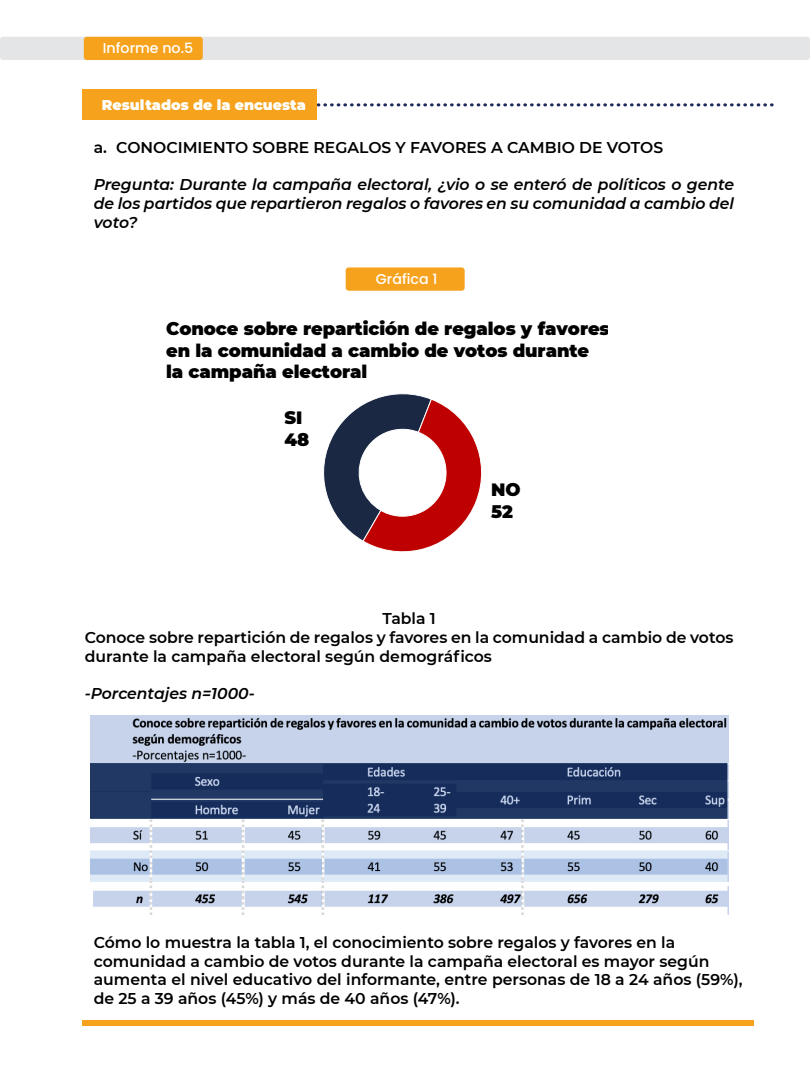
<style>
.page{position:relative;width:810px;height:1080px;background:#fff}
.page>*{position:absolute;margin:0;border:0;box-sizing:border-box;transform-origin:0 0}
.t1{font:900 17.88px/21.4px "Montserrat";letter-spacing:-.005em;color:#000}
.t2{font:600 15.62px/18.8px "Montserrat";color:#000}
.t3{font:italic 600 15.62px/18.8px "Montserrat";color:#000;text-align:justify}
.t4{font:900 14.25px "Montserrat";color:#fff}
.t5{font:500 14.25px "Poppins";color:#fff}
</style>
<div class="page">
<svg style="left:317px;top:103px;width:457px;height:3px"></svg>
<div style="left:0;top:37px;width:810px;height:23px;background:#e4e5e6;border-radius:3px"></div>
<div style="left:84px;top:37px;width:119px;height:23px;background:#f6a21d;border-radius:3px"></div>
<div style="left:346px;top:267px;width:119px;height:24px;background:#f6a21d;border-radius:3px"></div>
<div style="left:82px;top:1021px;width:672px;height:5px;background:#f6a21d"></div>
<div style="left:82px;top:90px;width:235px;height:30px;background:#f6a21d"></div>
<svg style="left:323px;top:393px;width:159px;height:159px"></svg>
<img style="left:90px;top:715px;width:638px;height:199px">
<p class="t5" style="left:103px;top:40px;width:92px">Informe no.5</p>
<p class="t4" style="left:102px;top:94px;width:206px">Resultados de la encuesta</p>
<p class="t2" style="left:94px;top:137px;width:571px">a. CONOCIMIENTO SOBRE REGALOS Y FAVORES A CAMBIO DE VOTOS</p>
<p class="t3" style="left:94px;top:174px;width:642px">Pregunta: Durante la campaña electoral, ¿vio o se enteró de políticos o gente de los partidos que repartieron regalos o favores en su comunidad a cambio del voto?</p>
<p class="t5" style="left:376px;top:270px;width:63px">Gráfica 1</p>
<p class="t1" style="left:166px;top:317px;width:445px">Conoce sobre repartición de regalos y favores en la comunidad a cambio de votos durante la campaña electoral</p>
<p class="t1" style="left:285px;top:406px;width:26px">SI<br>48</p>
<p class="t1" style="left:491px;top:478px;width:31px">NO<br>52</p>
<p class="t2" style="left:85px;top:609px;width:650px;text-indent:298px">Tabla 1<br>Conoce sobre repartición de regalos y favores en la comunidad a cambio de votos durante la campaña electoral según demográficos</p>
<p class="t3" style="left:85px;top:684px;width:172px">-Porcentajes n=1000-</p>
<p class="t2" style="left:94px;top:932px;width:650px">Cómo lo muestra la tabla 1, el conocimiento sobre regalos y favores en la comunidad a cambio de votos durante la campaña electoral es mayor según aumenta el nivel educativo del informante, entre personas de 18 a 24 años (59%), de 25 a 39 años (45%) y más de 40 años (47%).</p>
</div>
